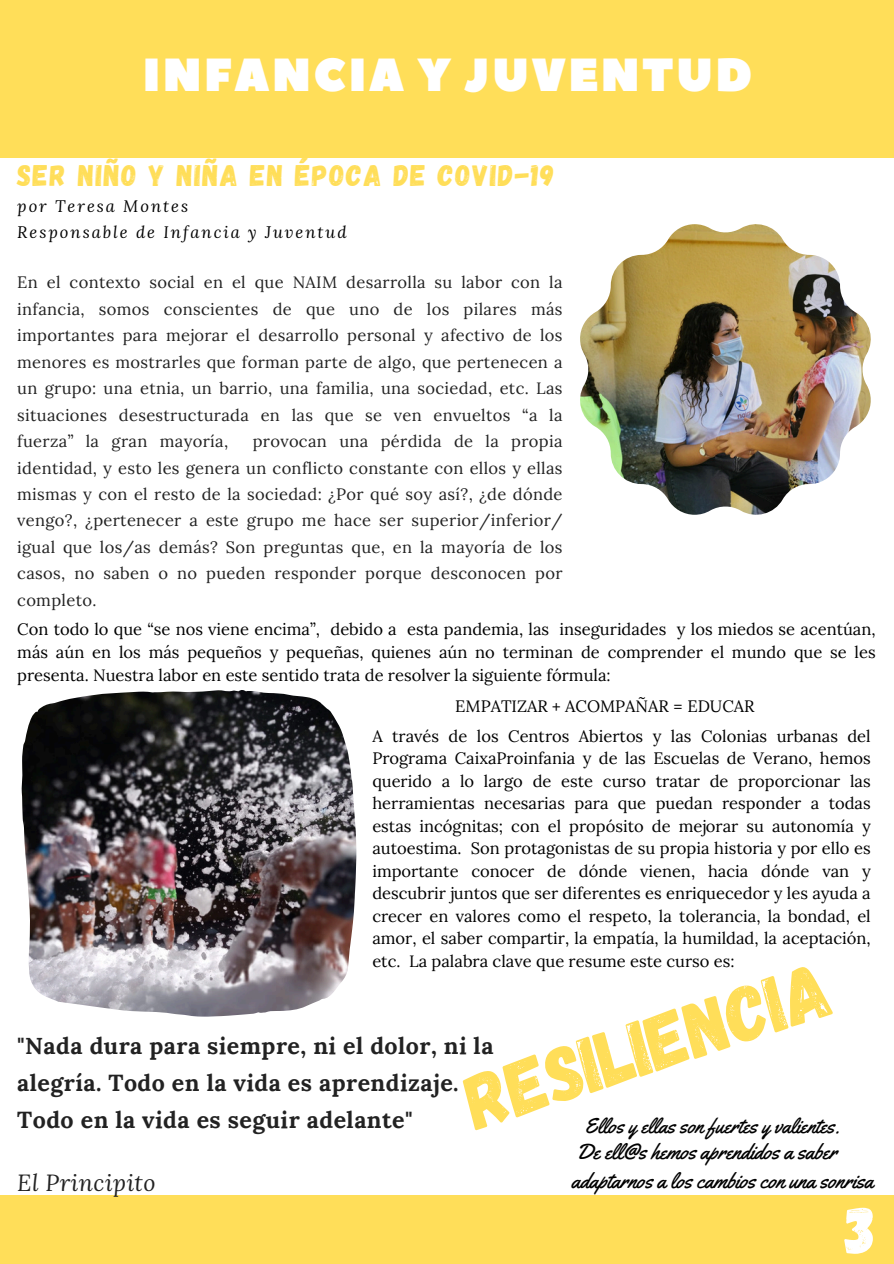
<style>
.page{position:relative;width:894px;height:1264px;background:#fff}
.page>*{position:absolute;margin:0;border:0;box-sizing:border-box;transform-origin:0 0}
.t1{font:78.15px "Gagalin";color:#ffde59}
.t2{font:67.5px "Gagalin";color:#fff}
.t3{font:46.35px "Peace Sans";letter-spacing:.05em;color:#fff}
.t4{font:29.7px "Gagalin";letter-spacing:.05em;color:#ffde59}
.t5{font:700 23.1px/37.2px "Lora";letter-spacing:.02em;color:#222}
.t6{font:italic 23.1px "Lora";letter-spacing:.02em;color:#222}
.t7{font:21.9px/29.1px "Yellowtail";color:#000}
.t8{font:21.3px "Yellowtail";color:#000}
.t9{font:16.5px/22.5px "Lora";color:#000;text-align:justify}
.t10{font:16.5px/26.4px "Lora";letter-spacing:.02em;color:#222;text-align:justify}
.t11{font:italic 16.5px "Lora";letter-spacing:.12em;color:#000}
</style>
<div class="page">
<div style="left:0;top:0;width:893px;height:158px;background:#ffde59"></div>
<div style="left:0;top:1195px;width:893px;height:68px;background:#ffde59"></div>
<img style="left:580px;top:224px;width:290px;height:291px">
<img style="left:22px;top:690px;width:334px;height:326px">
<h6 class="t3" style="left:143px;top:44px;width:611px">INFANCIA Y JUVENTUD</h6>
<h3 class="t4" style="left:17px;top:157px;width:538px">SER NIÑO Y NIÑA EN ÉPOCA DE COVID-19</h3>
<p class="t11" style="left:17px;top:195px;width:172px">por Teresa Montes</p>
<p class="t11" style="left:17px;top:221px;width:331px">Responsable de Infancia y Juventud</p>
<p class="t10" style="left:17px;top:269px;width:546px">En el contexto social en el que NAIM desarrolla su labor con la infancia, somos conscientes de que uno de los pilares más importantes para mejorar el desarrollo personal y afectivo de los menores es mostrarles que forman parte de algo, que pertenecen a un grupo: una etnia, un barrio, una familia, una sociedad, etc. Las situaciones desestructurada en las que se ven envueltos “a la fuerza” la gran mayoría,</p>
<p class="t10" style="left:17px;top:428px;width:546px;text-indent:235px">provocan una pérdida de la propia identidad, y esto les genera un conflicto constante con ellos y ellas mismas y con el resto de la sociedad: ¿Por qué soy así?, ¿de dónde vengo?, ¿pertenecer a este grupo me hace ser superior/inferior/ igual que los/as demás? Son preguntas que, en la mayoría de los casos, no saben o no pueden responder porque desconocen por completo.</p>
<p class="t9" style="left:17px;top:617px;width:859px;line-height:23px">Con todo lo que “se nos viene encima”, debido a esta pandemia, las inseguridades y los miedos se acentúan, más aún en los más pequeños y pequeñas, quienes aún no terminan de comprender el mundo que se les presenta. Nuestra labor en este sentido trata de resolver la siguiente fórmula:</p>
<p class="t9" style="left:455px;top:694px;width:301px">EMPATIZAR + ACOMPAÑAR = EDUCAR</p>
<h1 class="t9" style="left:372px;top:724px;width:499px">A través de los Centros Abiertos y las Colonias urbanas del Programa CaixaProinfania y de las Escuelas de Verano, hemos querido a lo largo de este curso tratar de proporcionar las herramientas necesarias para que puedan responder a todas estas incógnitas; con el propósito de mejorar su autonomía y autoestima. Son protagonistas de su propia historia y por ello es importante conocer de dónde vienen, hacia dónde van y descubrir juntos que ser diferentes es enriquecedor y les ayuda a crecer en valores como el respeto, la tolerancia, la bondad, el amor, el saber compartir, la empatía, la humildad, la aceptación, etc. La palabra clave que resume este curso es:</h1>
<h5 class="t1" style="left:452px;top:1055px;width:381px;rotate:-18deg">Resiliencia</h5>
<p class="t5" style="left:17px;top:1026px;width:477px">"Nada dura para siempre, ni el dolor, ni la alegría. Todo en la vida es aprendizaje.<br>Todo en la vida es seguir adelante"</p>
<p class="t6" style="left:17px;top:1166px;width:140px">El Principito</p>
<h4 class="t8" style="left:584px;top:1112px;width:256px">Ellos y ellas son fuertes y valientes.</h4>
<h5 class="t7" style="left:571px;top:1137px;width:303px">De ell@s hemos aprendidos a saber adaptarnos a los cambios con una sonrisa</h5>
<h5 class="t2" style="left:844px;top:1185px;width:33px">3</h5>
</div>
